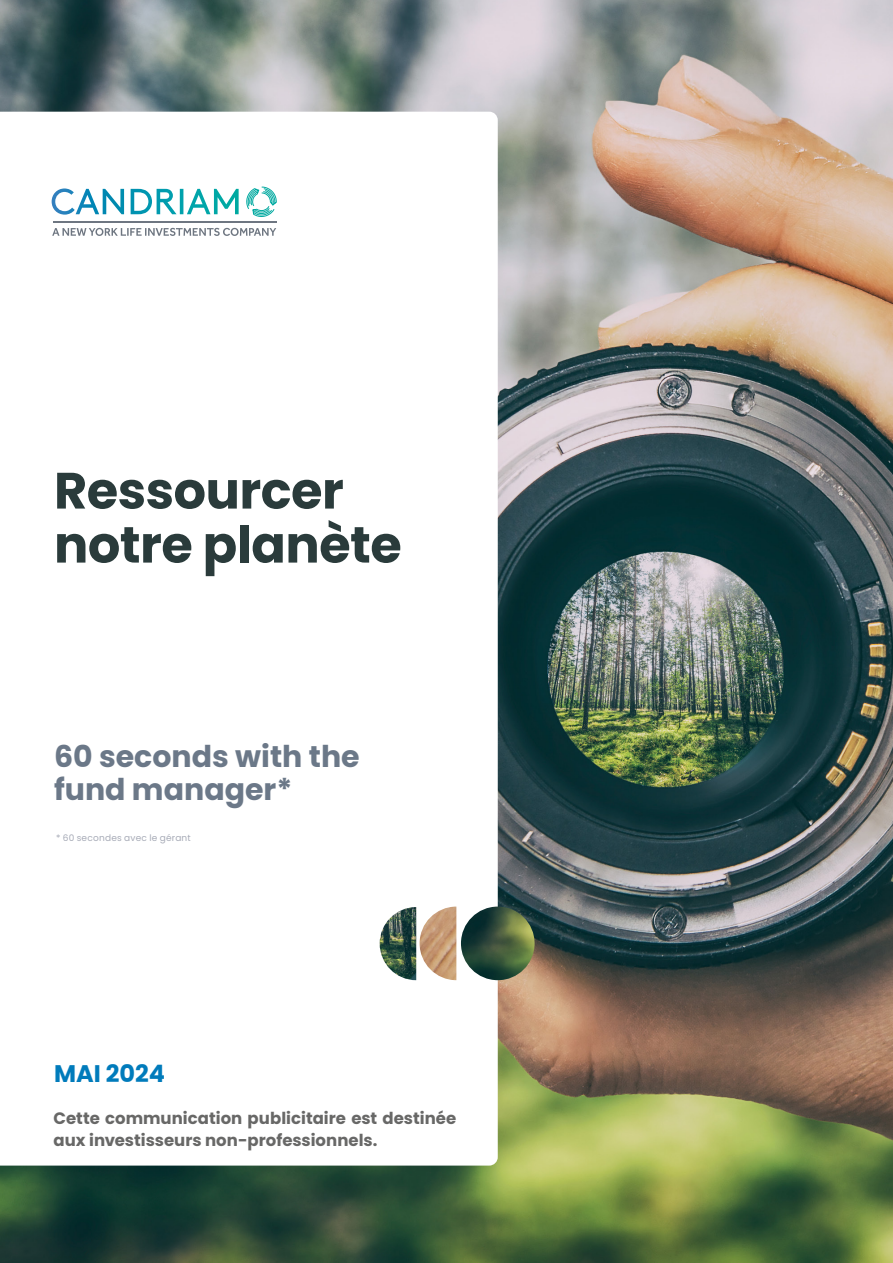
<style>
.page{position:relative;width:893px;height:1263px;background:#fff}
.page>*{position:absolute;margin:0;border:0;box-sizing:border-box;transform-origin:0 0}
.t1{font:700 51px/54px "Poppins";letter-spacing:-.01em;color:#2a3b3b}
.t2{font:700 30px/33px "Poppins";color:#6b7888}
.t3{font:700 24px "Poppins";color:#007bbb}
.t4{font:700 16.5px/22.5px "Poppins";color:#686867}
.t5{font:9px "Poppins";letter-spacing:.025em;color:#a7abb7}
</style>
<div class="page">
<img style="left:0;top:0;width:893px;height:1263px">
<svg style="left:0;top:112px;width:498px;height:1053px"></svg>
<svg style="left:246px;top:187px;width:31px;height:31px"></svg>
<svg style="left:52px;top:228px;width:224px;height:8px"></svg>
<hr style="left:53px;top:222px;width:224px;height:1px;background:#6e7681">
<svg style="left:52px;top:188px;width:187px;height:27px"></svg>
<img style="left:420px;top:906px;width:36px;height:74px">
<img style="left:380px;top:907px;width:36px;height:73px">
<img style="left:461px;top:906px;width:74px;height:74px;border-radius:37px">
<h1 class="t1" style="left:54px;top:464px;width:349px">Ressourcer notre planète</h1>
<h2 class="t2" style="left:54px;top:740px;width:307px">60 seconds with the fund manager*</h2>
<p class="t5" style="left:56px;top:832px;width:136px">* 60 secondes avec le gérant</p>
<h3 class="t3" style="left:54px;top:1059px;width:113px">MAI 2024</h3>
<p class="t4" style="left:54px;top:1107px;width:404px">Cette communication publicitaire est destinée aux investisseurs non-professionnels.</p>
</div>
